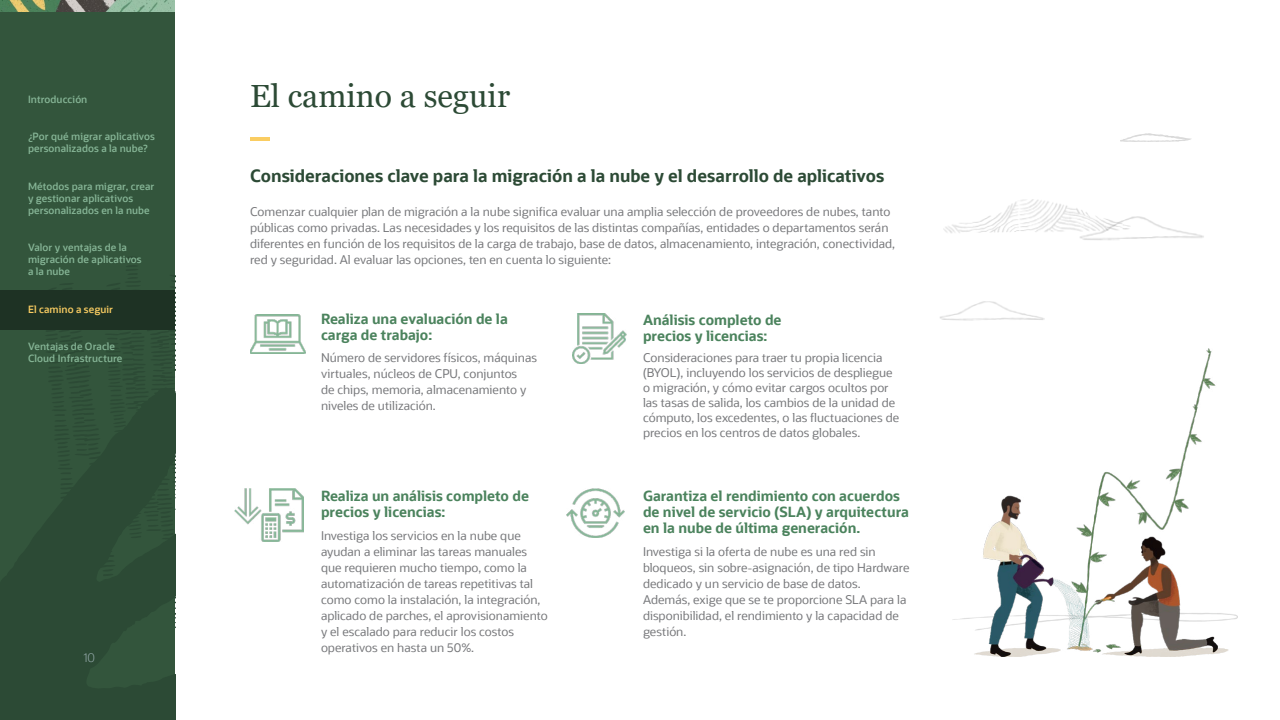
<style>
.page{position:relative;width:1280px;height:720px;background:#fff}
.page>*{position:absolute;margin:0;border:0;box-sizing:border-box;transform-origin:0 0}
.Customer_Header{font:32px "Georgia";color:#2c4a35}
.Body_Text{font:700 17px "Oracle Sans";color:#2c4a35}
.Body_Text-2{font:700 14px/16px "Oracle Sans";color:#4b835d}
.Body_Text-3{font:12px/16px "Oracle Sans";color:#77787b}
.Body_Text-4{font:300 12px "Oracle Sans";color:#99adae}
.Nav_Menu{font:600 10px/12px "Oracle Sans";letter-spacing:.005em;color:#86b596}
.Nav_Menu-2{font:600 10px "Oracle Sans";letter-spacing:.005em;color:#facd62}
</style>
<div class="page">
<div style="left:0;top:0;width:175px;height:720px;background:#33553c"></div>
<svg style="left:46px;top:257px;width:129px;height:130px"></svg>
<svg style="left:0;top:387px;width:175px;height:333px;fill:#2c4a35"></svg>
<img style="left:0;top:0;width:175px;height:12px">
<img style="left:572px;top:314px;width:55px;height:50px">
<img style="left:567px;top:488px;width:58px;height:49px">
<img style="left:235px;top:488px;width:69px;height:53px">
<img style="left:250px;top:315px;width:56px;height:39px">
<img style="left:952px;top:410px;width:285px;height:247px">
<img style="left:1192px;top:348px;width:24px;height:62px">
<img style="left:943px;top:199px;width:261px;height:41px">
<img style="left:1121px;top:133px;width:70px;height:9px">
<img style="left:940px;top:301px;width:105px;height:20px">
<hr style="left:250px;top:137px;width:20px;height:3px;background:#facd62">
<div style="left:0;top:290px;width:175px;height:40px;background:#1e3224"></div>
<p class="Nav_Menu" style="left:28px;top:93px;width:61px">Introducción</p>
<p class="Nav_Menu" style="left:28px;top:130px;width:128px">¿Por qué migrar aplicativos personalizados a la nube?</p>
<p class="Nav_Menu" style="left:28px;top:180px;width:128px">Métodos para migrar, crear y gestionar aplicativos personalizados en la nube</p>
<p class="Nav_Menu" style="left:28px;top:241px;width:115px">Valor y ventajas de la migración de aplicativos a la nube</p>
<p class="Nav_Menu-2" style="left:28px;top:303px;width:87px">El camino a seguir</p>
<p class="Nav_Menu" style="left:28px;top:341px;width:96px">Ventajas de Oracle<br>Cloud Infrastructure</p>
<p class="Body_Text-4" style="left:83px;top:650px;width:13px">10</p>
<p class="Customer_Header" style="left:250px;top:76px;width:262px">El camino a seguir</p>
<p class="Body_Text" style="left:250px;top:165px;width:636px">Consideraciones clave para la migración a la nube y el desarrollo de aplicativos</p>
<p class="Body_Text-3" style="left:250px;top:204px;width:647px">Comenzar cualquier plan de migración a la nube significa evaluar una amplia selección de proveedores de nubes, tanto públicas como privadas. Las necesidades y los requisitos de las distintas compañías, entidades o departamentos serán diferentes en función de los requisitos de la carga de trabajo, base de datos, almacenamiento, integración, conectividad, red y seguridad. Al evaluar las opciones, ten en cuenta lo siguiente:</p>
<p class="Body_Text-2" style="left:321px;top:311px;width:188px">Realiza una evaluación de la carga de trabajo:</p>
<p class="Body_Text-3" style="left:321px;top:349px;width:218px">Número de servidores físicos, máquinas virtuales, núcleos de CPU, conjuntos<br>de chips, memoria, almacenamiento y niveles de utilización.</p>
<p class="Body_Text-2" style="left:643px;top:312px;width:140px">Análisis completo de precios y licencias:</p>
<p class="Body_Text-3" style="left:643px;top:350px;width:258px;line-height:15px">Consideraciones para traer tu propia licencia (BYOL), incluyendo los servicios de despliegue o migración, y cómo evitar cargos ocultos por las tasas de salida, los cambios de la unidad de cómputo, los excedentes, o las fluctuaciones de precios en los centros de datos globales.</p>
<p class="Body_Text-2" style="left:321px;top:488px;width:210px">Realiza un análisis completo de precios y licencias:</p>
<p class="Body_Text-2" style="left:643px;top:488px;width:267px">Garantiza el rendimiento con acuerdos de nivel de servicio (SLA) y arquitectura en la nube de última generación.</p>
<p class="Body_Text-3" style="left:321px;top:528px;width:228px">Investiga los servicios en la nube que ayudan a eliminar las tareas manuales que requieren mucho tiempo, como la automatización de tareas repetitivas tal como como la instalación, la integración, aplicado de parches, el aprovisionamiento y el escalado para reducir los costos operativos en hasta un 50%.</p>
<p class="Body_Text-3" style="left:643px;top:544px;width:268px">Investiga si la oferta de nube es una red sin bloqueos, sin sobre-asignación, de tipo Hardware dedicado y un servicio de base de datos.<br>Además, exige que se te proporcione SLA para la disponibilidad, el rendimiento y la capacidad de gestión.</p>
</div>
